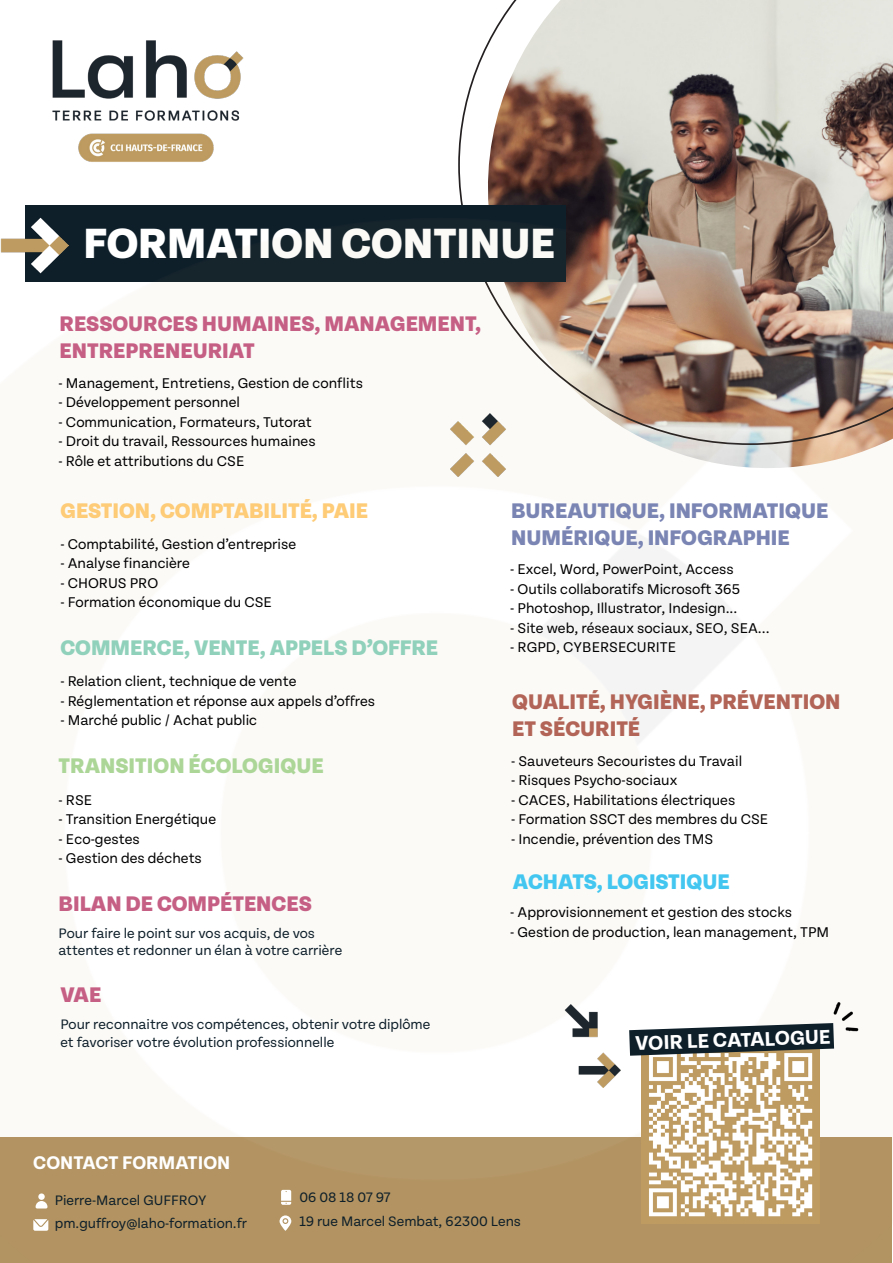
<style>
.page{position:relative;width:893px;height:1263px;background:#fff}
.page>*{position:absolute;margin:0;border:0;box-sizing:border-box;transform-origin:0 0}
.t1{font:800 45px "Tenon";color:#fff}
.t2{font:800 22.5px/27px "Tenon";color:#c65f84}
.t3{font:800 22.5px "Tenon";color:#7b85b4}
.t4{font:800 22.5px/27px "Tenon";color:#b26557}
.t5{font:800 22.5px "Tenon";color:#90d1bb}
.t6{font:800 22.5px "Tenon";color:#fecb76}
.t7{font:800 22.5px "Tenon";color:#acd698}
.t8{font:800 22.5px "Tenon";color:#43c7f0}
.t9{font:700 21.15px "Tenon";color:#fff}
.t10{font:700 19.5px "Tenon";color:#fff}
.t11{font:15px "Tenon";color:#000001}
.t12{font:14.55px/17.5px "Tenon";color:#0e1f2a}
</style>
<div class="page">
<img style="left:52px;top:40px;width:192px;height:122px">
<svg style="left:458px;top:0;width:435px;height:177px;background:#c0b6ad"></svg>
<img style="left:0;top:177px;width:893px;height:1086px">
<div style="left:38px;top:1193px;width:7px;height:7px;background:#fff;border-radius:50%"></div>
<svg style="left:36px;top:1201px;width:11px;height:7px"></svg>
<svg style="left:33px;top:1219px;width:15px;height:12px"></svg>
<svg style="left:281px;top:1190px;width:10px;height:15px"></svg>
<svg style="left:280px;top:1215px;width:11px;height:16px"></svg>
<img style="left:641px;top:1056px;width:178px;height:167px">
<svg style="left:635px;top:1023px;width:199px;height:33px"></svg>
<img style="left:819px;top:995px;width:48px;height:48px">
<img style="left:551px;top:1004px;width:84px;height:84px">
<img style="left:446px;top:413px;width:64px;height:64px">
<div style="left:473px;top:1061px;width:53px;height:22px;background:#fff"></div>
<p class="t1" style="left:83px;top:219px;width:473px">FORMATION CONTINUE</p>
<p class="t2" style="left:60px;top:311px;width:423px">RESSOURCES HUMAINES, MANAGEMENT,<br>ENTREPRENEURIAT</p>
<p class="t11" style="left:59px;top:375px;width:306px">- Management, Entretiens, Gestion de conflits</p>
<p class="t11" style="left:59px;top:394px;width:183px">- Développement personnel</p>
<p class="t11" style="left:59px;top:414px;width:254px">- Communication, Formateurs, Tutorat</p>
<p class="t11" style="left:59px;top:433px;width:258px">- Droit du travail, Ressources humaines</p>
<p class="t11" style="left:59px;top:453px;width:187px">- Rôle et attributions du CSE</p>
<p class="t6" style="left:60px;top:498px;width:309px">GESTION, COMPTABILITÉ, PAIE</p>
<p class="t11" style="left:60px;top:536px;width:237px">- Comptabilité, Gestion d’entreprise</p>
<p class="t11" style="left:60px;top:556px;width:131px">- Analyse financière</p>
<p class="t11" style="left:60px;top:575px;width:99px">- CHORUS PRO</p>
<p class="t11" style="left:60px;top:595px;width:213px">- Formation économique du CSE</p>
<p class="t5" style="left:60px;top:636px;width:379px">COMMERCE, VENTE, APPELS D’OFFRE</p>
<p class="t11" style="left:60px;top:674px;width:238px">- Relation client, technique de vente</p>
<p class="t11" style="left:60px;top:693px;width:316px">- Réglementation et réponse aux appels d’offres</p>
<p class="t11" style="left:60px;top:713px;width:198px">- Marché public / Achat public</p>
<p class="t7" style="left:59px;top:754px;width:267px">TRANSITION ÉCOLOGIQUE</p>
<p class="t11" style="left:59px;top:792px;width:35px">- RSE</p>
<p class="t11" style="left:59px;top:811px;width:159px">- Transition Energétique</p>
<p class="t11" style="left:59px;top:831px;width:83px">- Eco-gestes</p>
<p class="t11" style="left:59px;top:850px;width:145px">- Gestion des déchets</p>
<p class="t2" style="left:59px;top:890px;width:255px">BILAN DE COMPÉTENCES</p>
<p class="t3" style="left:511px;top:498px;width:319px">BUREAUTIQUE, INFORMATIQUE</p>
<p class="t3" style="left:511px;top:525px;width:280px">NUMÉRIQUE, INFOGRAPHIE</p>
<p class="t11" style="left:510px;top:562px;width:225px">- Excel, Word, PowerPoint, Access</p>
<p class="t11" style="left:510px;top:581px;width:232px">- Outils collaboratifs Microsoft 365</p>
<p class="t11" style="left:510px;top:601px;width:229px">- Photoshop, Illustrator, Indesign...</p>
<p class="t11" style="left:510px;top:620px;width:261px">- Site web, réseaux sociaux, SEO, SEA...</p>
<p class="t11" style="left:510px;top:640px;width:167px">- RGPD, CYBERSECURITE</p>
<p class="t4" style="left:512px;top:689px;width:330px">QUALITÉ, HYGIÈNE, PRÉVENTION<br>ET SÉCURITÉ</p>
<p class="t11" style="left:511px;top:753px;width:233px">- Sauveteurs Secouristes du Travail</p>
<p class="t11" style="left:511px;top:772px;width:168px">- Risques Psycho-sociaux</p>
<p class="t11" style="left:511px;top:792px;width:226px">- CACES, Habilitations électriques</p>
<p class="t11" style="left:511px;top:811px;width:259px">- Formation SSCT des membres du CSE</p>
<p class="t11" style="left:511px;top:831px;width:204px">- Incendie, prévention des TMS</p>
<p class="t8" style="left:513px;top:869px;width:218px">ACHATS, LOGISTIQUE</p>
<p class="t11" style="left:510px;top:904px;width:283px">- Approvisionnement et gestion des stocks</p>
<p class="t12" style="left:59px;top:925px;width:258px">Pour faire le point sur vos acquis, de vos</p>
<p class="t11" style="left:510px;top:924px;width:320px">- Gestion de production, lean management, TPM</p>
<p class="t12" style="left:59px;top:942px;width:285px">attentes et redonner un élan à votre carrière</p>
<p class="t2" style="left:60px;top:982px;width:42px">VAE</p>
<p class="t12" style="left:60px;top:1016px;width:371px">Pour reconnaitre vos compétences, obtenir votre diplôme et favoriser votre évolution professionnelle</p>
<p class="t10" style="left:33px;top:1152px;width:199px">CONTACT FORMATION</p>
<p class="t12" style="left:55px;top:1192px;width:153px">Pierre-Marcel GUFFROY</p>
<p class="t12" style="left:55px;top:1214px;width:194px">pm.guffroy@laho-formation.fr</p>
<p class="t12" style="left:299px;top:1188px;width:93px">06 08 18 07 97</p>
<p class="t12" style="left:299px;top:1212px;width:223px">19 rue Marcel Sembat, 62300 Lens</p>
<p class="t9" style="left:635px;top:1032px;width:197px;rotate:-2deg">VOIR LE CATALOGUE</p>
</div>
